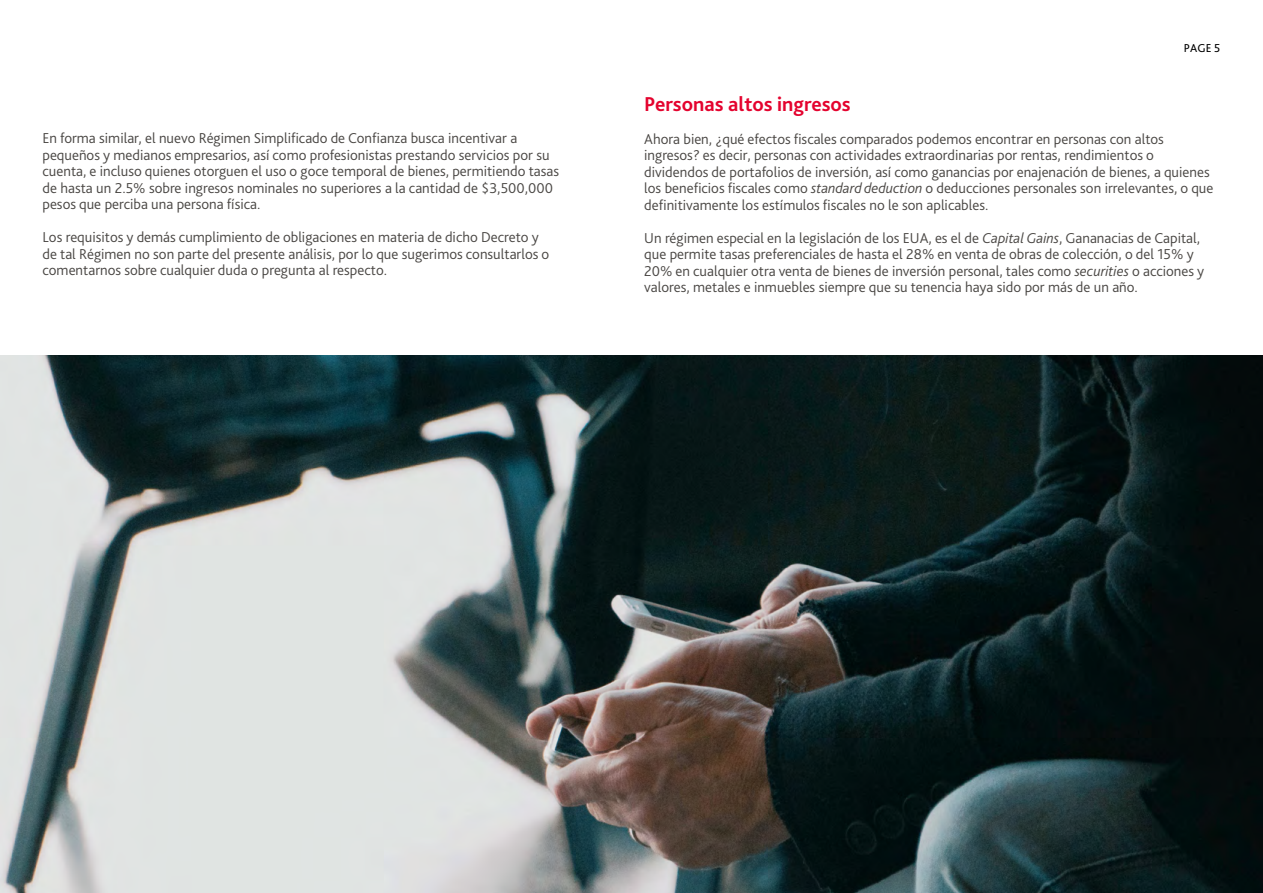
<style>
.page{position:relative;width:1263px;height:893px;background:#fff}
.page>*{position:absolute;margin:0;border:0;box-sizing:border-box;transform-origin:0 0}
.t1{font:700 21px "Bliss Pro";color:#e4032e}
.t2{font:300 15px/16.5px "Bliss Pro";color:#494643}
.t3{font:12px "Bliss Pro";color:#000}
.s1{font-style:italic}
</style>
<div class="page">
<img style="left:0;top:355px;width:1263px;height:538px">
<p class="t2" style="left:43px;top:130px;width:518px">En forma similar, el nuevo Régimen Simplificado de Confianza busca incentivar a pequeños y medianos empresarios, así como profesionistas prestando servicios por su cuenta, e incluso quienes otorguen el uso o goce temporal de bienes, permitiendo tasas de hasta un 2.5% sobre ingresos nominales no superiores a la cantidad de $3,500,000 pesos que perciba una persona física.</p>
<p class="t2" style="left:43px;top:229px;width:508px">Los requisitos y demás cumplimiento de obligaciones en materia de dicho Decreto y de tal Régimen no son parte del presente análisis, por lo que sugerimos consultarlos o comentarnos sobre cualquier duda o pregunta al respecto.</p>
<p class="t3" style="left:1184px;top:40px;width:38px">PAGE 5</p>
<h1 class="t1" style="left:644px;top:91px;width:208px">Personas altos ingresos</h1>
<p class="t2" style="left:644px;top:130px;width:571px">Ahora bien, ¿qué efectos fiscales comparados podemos encontrar en personas con altos ingresos? es decir, personas con actividades extraordinarias por rentas, rendimientos o dividendos de portafolios de inversión, así como ganancias por enajenación de bienes, a quienes los beneficios fiscales como <span class="s1">standard deduction</span> o deducciones personales son irrelevantes, o que definitivamente los estímulos fiscales no le son aplicables.</p>
<p class="t2" style="left:644px;top:229px;width:561px">Un régimen especial en la legislación de los EUA, es el de <span class="s1">Capital Gains</span>, Gananacias de Capital, que permite tasas preferenciales de hasta el 28% en venta de obras de colección, o del 15% y 20% en cualquier otra venta de bienes de inversión personal, tales como <span class="s1">securities</span> o acciones y valores, metales e inmuebles siempre que su tenencia haya sido por más de un año.</p>
</div>
